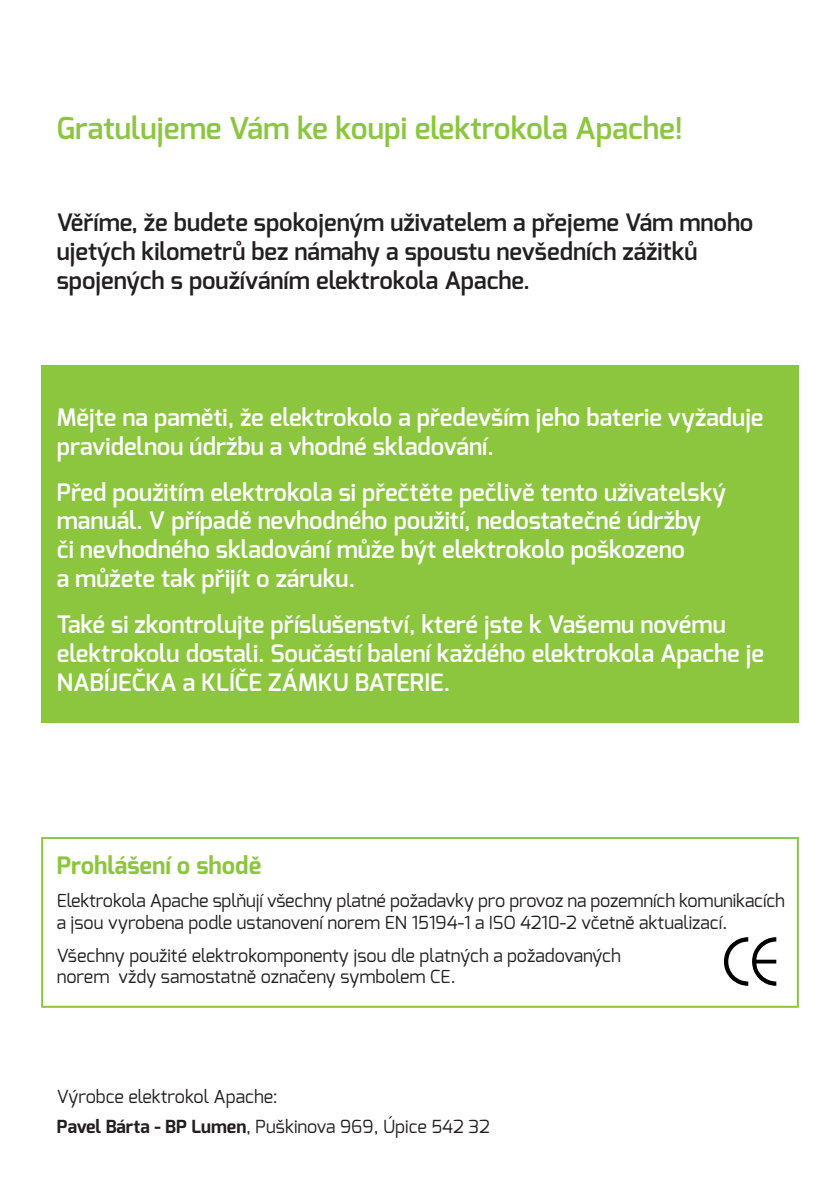
<style>
.page{position:relative;width:840px;height:1191px;background:#fff}
.page>*{position:absolute;margin:0;border:0;box-sizing:border-box;transform-origin:0 0}
.t1{font:600 30px "Exo";color:#8bc63e}
.t2{font:600 24px/28.8px "Exo";color:#fff}
.t3{font:600 24px/28.8px "Exo";color:#231f20}
.t4{font:700 24px "Exo";color:#8bc63e}
.t5{font:18px/21.6px "Exo";letter-spacing:-.01em;color:#231f20}
.s1{font-weight:700}
</style>
<div class="page">
<div style="left:41px;top:366px;width:757px;height:357px;background:#8bc63e"></div>
<svg style="left:723px;top:937px;width:52px;height:48px"></svg>
<div style="left:41px;top:837px;width:757px;height:170px;border:2px solid #8bc63e"></div>
<p class="t1" style="left:57px;top:109px;width:627px">Gratulujeme Vám ke koupi elektrokola Apache!</p>
<p class="t3" style="left:57px;top:208px;width:697px">Věříme, že budete spokojeným uživatelem a přejeme Vám mnoho ujetých kilometrů bez námahy a spoustu nevšedních zážitků spojených s používáním elektrokola Apache.</p>
<p class="t2" style="left:57px;top:403px;width:708px">Mějte na paměti, že elektrokolo a především jeho baterie vyžaduje pravidelnou údržbu a vhodné skladování.</p>
<p class="t2" style="left:57px;top:477px;width:670px">Před použitím elektrokola si přečtěte pečlivě tento uživatelský manuál. V případě nevhodného použití, nedostatečné údržby<br>či nevhodného skladování může být elektrokolo poškozeno<br>a můžete tak přijít o záruku.</p>
<p class="t2" style="left:57px;top:610px;width:708px">Také si zkontrolujte příslušenství, které jste k Vašemu novému elektrokolu dostali. Součástí balení každého elektrokola Apache je<br>NABÍJEČKA a KLÍČE ZÁMKU BATERIE.</p>
<p class="t4" style="left:57px;top:850px;width:206px">Prohlášení o shodě</p>
<p class="t5" style="left:57px;top:889px;width:729px">Elektrokola Apache splňují všechny platné požadavky pro provoz na pozemních komunikacích a jsou vyrobena podle ustanovení norem EN 15194-1 a ISO 4210-2 včetně aktualizací.</p>
<p class="t5" style="left:57px;top:944px;width:565px">Všechny použité elektrokomponenty jsou dle platných a požadovaných norem vždy samostatně označeny symbolem CE.</p>
<p class="t5" style="left:57px;top:1081px;width:434px;line-height:30px">Výrobce elektrokol Apache:<br><span class="s1">Pavel Bárta - BP Lumen</span>, Puškinova 969, Úpice 542 32</p>
</div>
